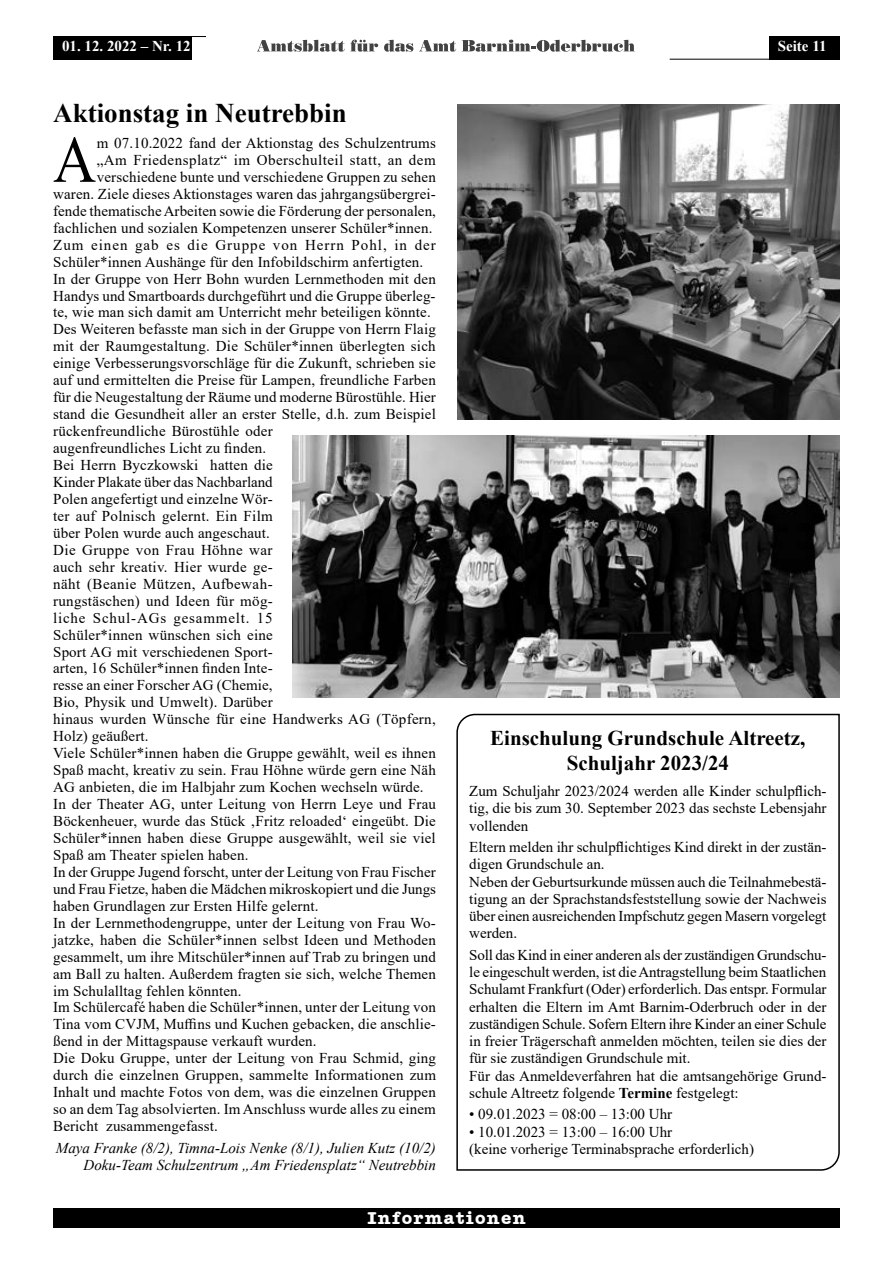
<style>
.page{position:relative;width:893px;height:1263px;background:#fff}
.page>*{position:absolute;margin:0;border:0;box-sizing:border-box;transform-origin:0 0}
.t1{font:66.15px "Times New Roman";color:#000;scale:.9 1}
.t2{font:700 27px "Times New Roman";color:#000}
.t3{font:700 21px/25.2px "Times New Roman";color:#000;text-align:center}
.t4{font:700 18px "Amer Typewriter IT Cby BT";letter-spacing:.07em;color:#fff}
.t5{font:15px/17.2px "Times New Roman";letter-spacing:.01em;color:#000}
.t6{font:italic 15px/16.5px "Times New Roman";color:#000;text-align:right}
.t7{font:15px "Times New Roman";letter-spacing:.03em;color:#000}
.t8{font:15px "Times New Roman";letter-spacing:.065em;color:#000}
.t9{font:15px "Times New Roman";letter-spacing:.055em;color:#000}
.t10{font:700 15px "Times New Roman";color:#fff}
.s1{font-weight:700}
</style>
<div class="page">
<div style="left:53px;top:1208px;width:787px;height:19px;background:#000"></div>
<div style="left:53px;top:36px;width:138px;height:24px;background:#000"></div>
<hr style="left:670px;top:59px;width:100px;height:1px;background:#000">
<div style="left:770px;top:36px;width:70px;height:24px;background:#000"></div>
<hr style="left:140px;top:36px;width:66px;height:1px;background:#000">
<svg style="left:257px;top:40px;width:121px;height:12px"></svg>
<svg style="left:384px;top:40px;width:29px;height:12px"></svg>
<svg style="left:419px;top:40px;width:37px;height:12px"></svg>
<svg style="left:462px;top:40px;width:173px;height:12px"></svg>
<svg style="left:456px;top:713px;width:384px;height:458px"></svg>
<img style="left:293px;top:435px;width:547px;height:262px">
<img style="left:457px;top:104px;width:383px;height:315px">
<p class="t10" style="left:62px;top:36px;width:130px">01. 12. 2022 – Nr. 12</p>
<p class="t10" style="left:778px;top:36px;width:50px">Seite 11</p>
<h2 class="t2" style="left:53px;top:94px;width:295px">Aktionstag in Neutrebbin</h2>
<h1 class="t1" style="left:53px;top:113px;width:49px">A</h1>
<p class="t5" style="left:97px;top:134px;width:341px">m 07.10.2022 fand der Aktionstag des Schulzentrums</p>
<p class="t7" style="left:97px;top:149px;width:340px">„Am Friedensplatz“ im Oberschulteil statt, an dem</p>
<p class="t5" style="left:97px;top:168px;width:341px">verschiedene bunte und verschiedene Gruppen zu sehen</p>
<p class="t5" style="left:53px;top:185px;width:384px">waren. Ziele dieses Aktionstages waren das jahrgangsübergrei-</p>
<p class="t5" style="left:53px;top:202px;width:384px">fende thematische Arbeiten sowie die Förderung der personalen,</p>
<p class="t5" style="left:53px;top:219px;width:381px">fachlichen und sozialen Kompetenzen unserer Schüler*innen.</p>
<p class="t8" style="left:53px;top:234px;width:384px">Zum einen gab es die Gruppe von Herrn Pohl, in der</p>
<p class="t5" style="left:53px;top:252px;width:372px">Schüler*innen Aushänge für den Infobildschirm anfertigten.</p>
<p class="t5" style="left:53px;top:269px;width:384px">In der Gruppe von Herr Bohn wurden Lernmethoden mit den</p>
<p class="t5" style="left:53px;top:286px;width:384px">Handys und Smartboards durchgeführt und die Gruppe überleg-</p>
<p class="t5" style="left:53px;top:303px;width:379px">te, wie man sich damit am Unterricht mehr beteiligen könnte.</p>
<p class="t5" style="left:53px;top:320px;width:384px">Des Weiteren befasste man sich in der Gruppe von Herrn Flaig</p>
<p class="t5" style="left:53px;top:337px;width:384px">mit der Raumgestaltung. Die Schüler*innen überlegten sich</p>
<p class="t5" style="left:53px;top:354px;width:384px">einige Verbesserungsvorschläge für die Zukunft, schrieben sie</p>
<p class="t5" style="left:53px;top:371px;width:384px">auf und ermittelten die Preise für Lampen, freundliche Farben</p>
<p class="t5" style="left:53px;top:388px;width:384px">für die Neugestaltung der Räume und moderne Bürostühle. Hier</p>
<p class="t5" style="left:53px;top:405px;width:384px">stand die Gesundheit aller an erster Stelle, d.h. zum Beispiel</p>
<p class="t5" style="left:53px;top:422px;width:221px">rückenfreundliche Bürostühle oder</p>
<p class="t5" style="left:53px;top:439px;width:215px">augenfreundliches Licht zu finden.</p>
<p class="t5" style="left:53px;top:456px;width:221px">Bei Herrn Byczkowski hatten die</p>
<p class="t5" style="left:53px;top:473px;width:221px">Kinder Plakate über das Nachbarland</p>
<p class="t5" style="left:53px;top:490px;width:221px">Polen angefertigt und einzelne Wör-</p>
<p class="t5" style="left:53px;top:507px;width:221px">ter auf Polnisch gelernt. Ein Film</p>
<p class="t5" style="left:53px;top:524px;width:218px">über Polen wurde auch angeschaut.</p>
<p class="t7" style="left:53px;top:539px;width:221px">Die Gruppe von Frau Höhne war</p>
<p class="t5" style="left:53px;top:558px;width:221px">auch sehr kreativ. Hier wurde ge-</p>
<p class="t7" style="left:53px;top:573px;width:221px">näht (Beanie Mützen, Aufbewah-</p>
<p class="t5" style="left:53px;top:591px;width:221px">rungstäschen) und Ideen für mög-</p>
<p class="t9" style="left:53px;top:607px;width:221px">liche Schul-AGs gesammelt. 15</p>
<p class="t5" style="left:53px;top:625px;width:221px">Schüler*innen wünschen sich eine</p>
<p class="t5" style="left:53px;top:642px;width:221px">Sport AG mit verschiedenen Sport-</p>
<p class="t5" style="left:53px;top:659px;width:221px">arten, 16 Schüler*innen finden Inte-</p>
<p class="t5" style="left:53px;top:676px;width:221px">resse an einer Forscher AG (Chemie,</p>
<p class="t5" style="left:53px;top:693px;width:221px">Bio, Physik und Umwelt). Darüber</p>
<p class="t5" style="left:53px;top:710px;width:384px">hinaus wurden Wünsche für eine Handwerks AG (Töpfern,</p>
<p class="t5" style="left:53px;top:727px;width:97px">Holz) geäußert.</p>
<p class="t5" style="left:53px;top:744px;width:384px">Viele Schüler*innen haben die Gruppe gewählt, weil es ihnen</p>
<p class="t5" style="left:53px;top:761px;width:384px">Spaß macht, kreativ zu sein. Frau Höhne würde gern eine Näh</p>
<p class="t5" style="left:53px;top:778px;width:372px">AG anbieten, die im Halbjahr zum Kochen wechseln würde.</p>
<p class="t5" style="left:53px;top:795px;width:384px">In der Theater AG, unter Leitung von Herrn Leye und Frau</p>
<p class="t5" style="left:53px;top:812px;width:384px">Böckenheuer, wurde das Stück ‚Fritz reloaded‘ eingeübt. Die</p>
<p class="t5" style="left:53px;top:829px;width:384px">Schüler*innen haben diese Gruppe ausgewählt, weil sie viel</p>
<p class="t5" style="left:53px;top:846px;width:197px">Spaß am Theater spielen haben.</p>
<p class="t5" style="left:53px;top:863px;width:384px">In der Gruppe Jugend forscht, unter der Leitung von Frau Fischer</p>
<p class="t5" style="left:53px;top:880px;width:384px">und Frau Fietze, haben die Mädchen mikroskopiert und die Jungs</p>
<p class="t5" style="left:53px;top:897px;width:267px">haben Grundlagen zur Ersten Hilfe gelernt.</p>
<p class="t5" style="left:53px;top:913px;width:384px">In der Lernmethodengruppe, unter der Leitung von Frau Wo-</p>
<p class="t5" style="left:53px;top:930px;width:384px">jatzke, haben die Schüler*innen selbst Ideen und Methoden</p>
<p class="t5" style="left:53px;top:947px;width:384px">gesammelt, um ihre Mitschüler*innen auf Trab zu bringen und</p>
<p class="t5" style="left:53px;top:964px;width:384px">am Ball zu halten. Außerdem fragten sie sich, welche Themen</p>
<p class="t5" style="left:53px;top:981px;width:190px">im Schulalltag fehlen könnten.</p>
<p class="t5" style="left:53px;top:998px;width:384px">Im Schülercafé haben die Schüler*innen, unter der Leitung von</p>
<p class="t5" style="left:53px;top:1015px;width:384px">Tina vom CVJM, Muffins und Kuchen gebacken, die anschlie-</p>
<p class="t5" style="left:53px;top:1032px;width:265px">ßend in der Mittagspause verkauft wurden.</p>
<p class="t5" style="left:53px;top:1049px;width:384px">Die Doku Gruppe, unter der Leitung von Frau Schmid, ging</p>
<p class="t5" style="left:53px;top:1066px;width:384px">durch die einzelnen Gruppen, sammelte Informationen zum</p>
<p class="t5" style="left:53px;top:1083px;width:384px">Inhalt und machte Fotos von dem, was die einzelnen Gruppen</p>
<p class="t5" style="left:53px;top:1100px;width:384px">so an dem Tag absolvierten. Im Anschluss wurde alles zu einem</p>
<p class="t5" style="left:53px;top:1117px;width:166px">Bericht zusammengefasst.</p>
<p class="t6" style="left:56px;top:1139px;width:381px">Maya Franke (8/2), Timna-Lois Nenke (8/1), Julien Kutz (10/2)<br>Doku-Team Schulzentrum „Am Friedensplatz“ Neutrebbin</p>
<h3 class="t3" style="left:490px;top:725px;width:317px">Einschulung Grundschule Altreetz,<br>Schuljahr 2023/24</h3>
<p class="t5" style="left:469px;top:782px;width:359px;text-align:justify">Zum Schuljahr 2023/2024 werden alle Kinder schulpflich&shy;tig, die bis zum 30. September 2023 das sechste Lebensjahr vollenden</p>
<p class="t5" style="left:469px;top:838px;width:359px">Eltern melden ihr schulpflichtiges Kind direkt in der zustän&shy;digen Grundschule an.<br>Neben der Geburtsurkunde müssen auch die Teilnahmebestä&shy;tigung an der Sprachstandsfeststellung sowie der Nachweis über einen ausreichenden Impfschutz gegen Masern vorgelegt werden.</p>
<p class="t5" style="left:469px;top:946px;width:359px">Soll das Kind in einer anderen als der zuständigen Grundschu&shy;le eingeschult werden, ist die Antragstellung beim Staatlichen Schulamt Frankfurt (Oder) erforderlich. Das entspr. Formular erhalten die Eltern im Amt Barnim-Oderbruch oder in der zuständigen Schule. Sofern Eltern ihre Kinder an einer Schule in freier Trägerschaft anmelden möchten, teilen sie dies der für sie zuständigen Grundschule mit.<br>Für das Anmeldeverfahren hat die amtsangehörige Grund&shy;schule Altreetz folgende <span class="s1">Termine</span> festgelegt:</p>
<p class="t5" style="left:469px;top:1105px;width:204px">• 09.01.2023 = 08:00 – 13:00 Uhr</p>
<p class="t5" style="left:469px;top:1122px;width:286px">• 10.01.2023 = 13:00 – 16:00 Uhr<br>(keine vorherige Terminabsprache erforderlich)</p>
<p class="t4" style="left:367px;top:1206px;width:160px">Informationen</p>
</div>
